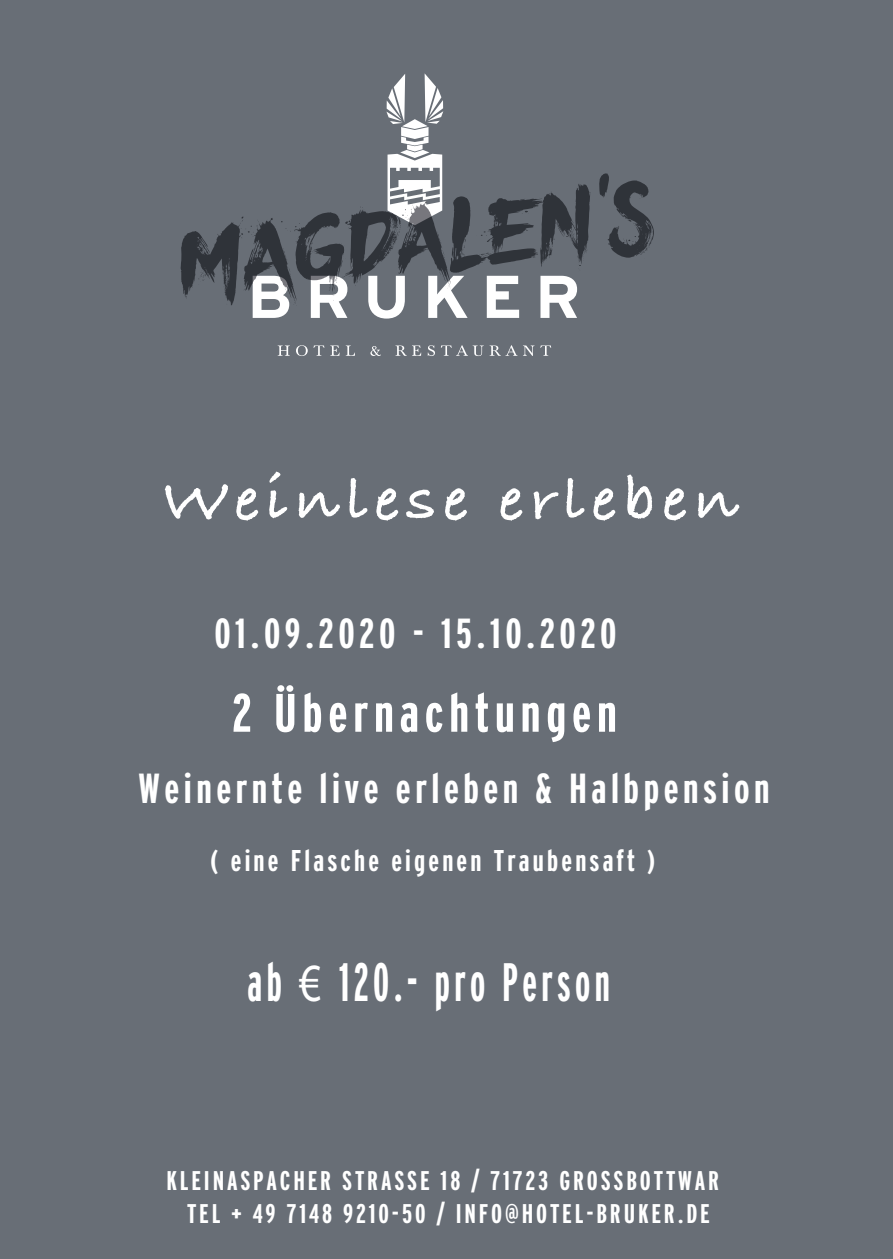
<style>
.page{position:relative;width:893px;height:1259px;background:#686e76}
.page>*{position:absolute;margin:0;border:0;box-sizing:border-box;transform-origin:0 0}
.t1{font:700 63px "Bradley Hand ITCTT";letter-spacing:.1em;color:#fff;scale:1.06 1}
.t2{font:700 extra-condensed 54px "Interstate";letter-spacing:.1em;color:#fff;scale:.81 1}
.t3{font:700 extra-condensed 54px "Interstate";letter-spacing:.1em;color:#fff;scale:1.06 1}
.t4{font:700 extra-condensed 42px "Interstate";letter-spacing:.1em;color:#fff;scale:1.06 1}
.t5{font:700 extra-condensed 30px "Interstate";letter-spacing:.1em;color:#fff;scale:1.06 1}
.t6{font:700 extra-condensed 27px/33.3px "Interstate";letter-spacing:.1em;color:#fff;text-align:center;scale:1.06 1}
.s1{font-family:"Myriad Pro";font-weight:400;font-stretch:normal}
</style>
<div class="page">
<svg style="left:278px;top:345px;width:273px;height:11px"></svg>
<svg style="left:181px;top:73px;width:410px;height:245px"></svg>
<svg style="left:599px;top:173px;width:55px;height:85px"></svg>
<h1 class="t1" style="left:162px;top:451px;width:545px">Weinlese erleben</h1>
<h3 class="t4" style="left:214px;top:609px;width:381px">01.09.2020 - 15.10.2020</h3>
<h2 class="t3" style="left:232px;top:683px;width:365px">2 Übernachtungen</h2>
<h3 class="t4" style="left:139px;top:765px;width:597px">Weinernte live erleben &amp; Halbpension</h3>
<p class="t5" style="left:211px;top:844px;width:421px">( eine Flasche eigenen Traubensaft )</p>
<h2 class="t2" style="left:248px;top:951px;width:449px">ab <span class="s1">€</span> 120.- pro Person</h2>
<p class="t6" style="left:166px;top:1163px;width:523px">KLEINASPACHER STRASSE 18 / 71723 GROSSBOTTWAR<br>TEL + 49 7148 9210-50 / INFO@HOTEL-BRUKER.DE</p>
</div>
